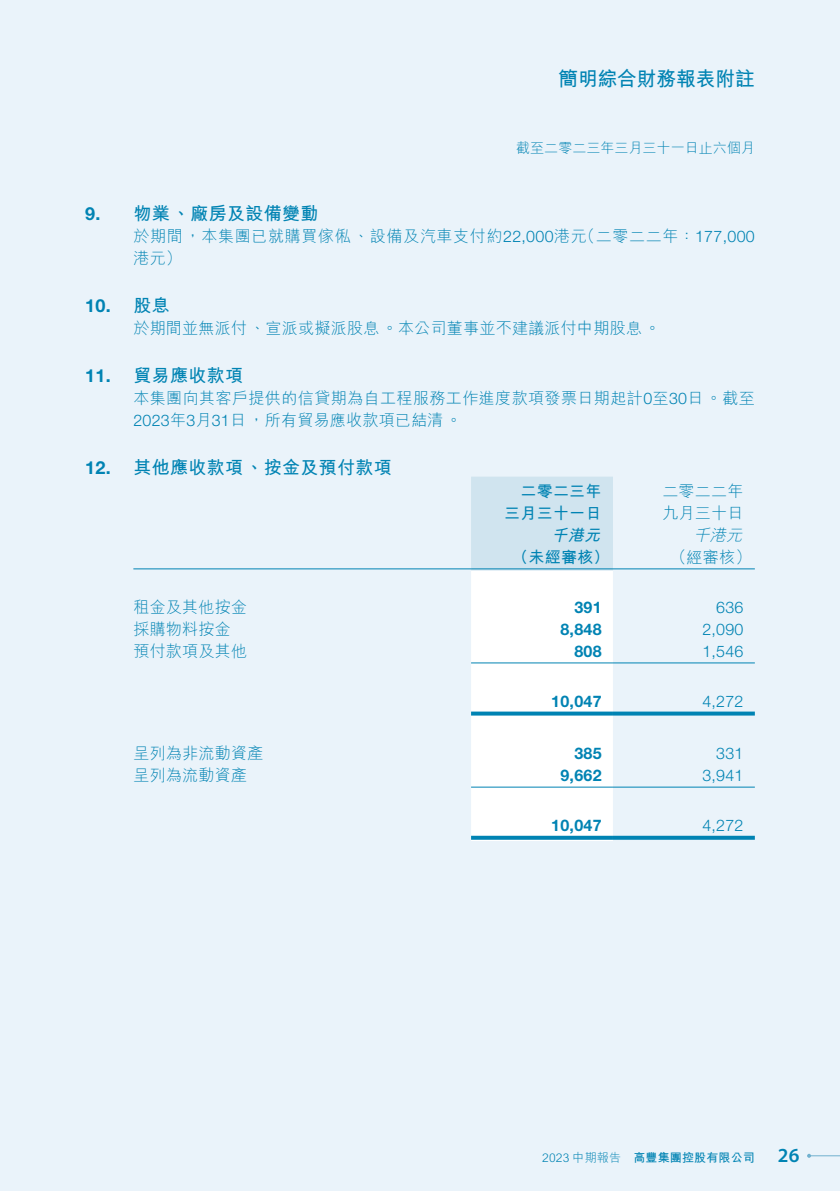
<style>
.page{position:relative;width:840px;height:1191px;background:#fff}
.page>*{position:absolute;margin:0;border:0;box-sizing:border-box;transform-origin:0 0}
.t1{font:700 20px "M Hei HK";color:#0083b3}
.t2{font:600 20px "Myriad Pro";color:#0083b3}
.t3{font:700 18px "M Hei HK";letter-spacing:.015em;color:#0083b3}
.t4{font:700 18px "Helvetica Neue LT Std";color:#0083b3}
.t5{font:300 16px/22px "M Hei HK";letter-spacing:.015em;color:#0083b3}
.t6{font:300 16px/22px "M Hei HK";letter-spacing:.04em;color:#0083b3}
.t7{font:300 16px "Helvetica Neue LT Std";letter-spacing:.015em;color:#0083b3}
.t8{font:700 16px "Helvetica Neue LT Std";letter-spacing:.015em;color:#0083b3}
.t9{font:700 16px/22px "M Hei HK";letter-spacing:.015em;color:#0083b3;text-align:right}
.t10{font:italic 300 16px "M Hei HK";color:#0083b3}
.t11{font:italic 700 16px "M Hei HK";color:#0083b3}
.t12{font:300 14px "M Hei HK";color:#0083b3}
.t13{font:700 12px "M Hei HK";letter-spacing:.015em;color:#0083b3}
.t14{font:300 12px "M Hei HK";letter-spacing:.015em;color:#0083b3}
.s1{font-family:"Helvetica Neue LT Std"}
</style>
<div class="page">
<div style="left:0;top:0;width:839px;height:1191px;background:#eaf3fa"></div>
<hr style="left:808px;top:1155px;width:31px;height:1px;background:#71b1cf">
<svg style="left:806px;top:1153px;width:4px;height:4px"></svg>
<svg style="left:471px;top:476px;width:141px;height:365px"></svg>
<hr style="left:133px;top:568px;width:338px;height:1px;background:#0083b3">
<hr style="left:471px;top:568px;width:141px;height:1px;background:#0083b3">
<hr style="left:612px;top:568px;width:142px;height:1px;background:#0083b3">
<hr style="left:471px;top:662px;width:141px;height:1px;background:#0083b3">
<hr style="left:612px;top:662px;width:142px;height:1px;background:#0083b3">
<svg style="left:471px;top:711px;width:141px;height:4px"></svg>
<svg style="left:612px;top:711px;width:142px;height:4px"></svg>
<hr style="left:471px;top:786px;width:141px;height:1px;background:#0083b3">
<hr style="left:612px;top:786px;width:142px;height:1px;background:#0083b3">
<svg style="left:471px;top:835px;width:141px;height:4px"></svg>
<svg style="left:612px;top:835px;width:142px;height:4px"></svg>
<p class="t4" style="left:85px;top:203px;width:17px">9.</p>
<p class="t4" style="left:85px;top:295px;width:27px">10.</p>
<p class="t4" style="left:85px;top:365px;width:27px">11.</p>
<p class="t4" style="left:85px;top:457px;width:27px">12.</p>
<p class="t1" style="left:558px;top:64px;width:198px">簡明綜合財務報表附註</p>
<p class="t3" style="left:133px;top:200px;width:186px">物業、廠房及設備變動</p>
<p class="t12" style="left:516px;top:138px;width:240px">截至二零二三年三月三十一日止六個月</p>
<p class="t6" style="left:133px;top:225px;width:455px">於期間，本集團已就購買傢俬、設備及汽車支付約<span class="s1">22,000</span>港元港元(</p>
<p class="t3" style="left:133px;top:292px;width:38px">股息</p>
<p class="t5" style="left:579px;top:225px;width:177px">（二零二二年：<span class="s1">177,000</span></p>
<p class="t5" style="left:133px;top:317px;width:528px">於期間並無派付、宣派或擬派股息。本公司董事並不建議派付中期股息。</p>
<p class="t3" style="left:133px;top:362px;width:111px">貿易應收款項</p>
<p class="t5" style="left:133px;top:387px;width:622px">本集團向其客戶提供的信貸期為自工程服務工作進度款項發票日期起計 至<span class="s1">0 30</span>日。截至<br><span class="s1">2023</span>年月<span class="s1">3 31</span>日，所有貿易應收款項已結清。</p>
<p class="t3" style="left:133px;top:454px;width:260px">其他應收款項、按金及預付款項</p>
<p class="t9" style="left:504px;top:478px;width:99px">二零二三年三月三十一日</p>
<p class="t5" style="left:662px;top:479px;width:83px">二零二二年九月三十日</p>
<p class="t10" style="left:693px;top:523px;width:55px">千港元</p>
<p class="t11" style="left:551px;top:523px;width:55px">千港元</p>
<p class="t9" style="left:512px;top:544px;width:99px">（未經審核）</p>
<p class="t5" style="left:670px;top:545px;width:83px">（經審核(</p>
<p class="t5" style="left:133px;top:595px;width:115px">租金及其他按金</p>
<p class="t8" style="left:574px;top:597px;width:29px">391</p>
<p class="t7" style="left:715px;top:597px;width:29px">636</p>
<p class="t5" style="left:133px;top:617px;width:99px">採購物料按金</p>
<p class="t8" style="left:560px;top:619px;width:43px">8,848</p>
<p class="t7" style="left:702px;top:619px;width:43px">2,090</p>
<p class="t5" style="left:133px;top:639px;width:115px">預付款項及其他</p>
<p class="t8" style="left:574px;top:641px;width:29px">808</p>
<p class="t7" style="left:702px;top:641px;width:43px">1,546</p>
<p class="t8" style="left:551px;top:691px;width:52px">10,047</p>
<p class="t7" style="left:702px;top:691px;width:43px">4,272</p>
<p class="t5" style="left:133px;top:741px;width:131px">呈列為非流動資產</p>
<p class="t8" style="left:574px;top:743px;width:29px">385</p>
<p class="t7" style="left:715px;top:743px;width:29px">331</p>
<p class="t5" style="left:133px;top:763px;width:115px">呈列為流動資產</p>
<p class="t8" style="left:560px;top:765px;width:43px">9,662</p>
<p class="t7" style="left:702px;top:765px;width:43px">3,941</p>
<p class="t8" style="left:551px;top:815px;width:52px">10,047</p>
<p class="t7" style="left:702px;top:815px;width:43px">4,272</p>
<p class="t14" style="left:542px;top:1149px;width:80px">2023 中期報告</p>
<p class="t13" style="left:633px;top:1148px;width:123px">高豐集團控股有限公司</p>
<p class="t2" style="left:777px;top:1144px;width:23px">26</p>
</div>
